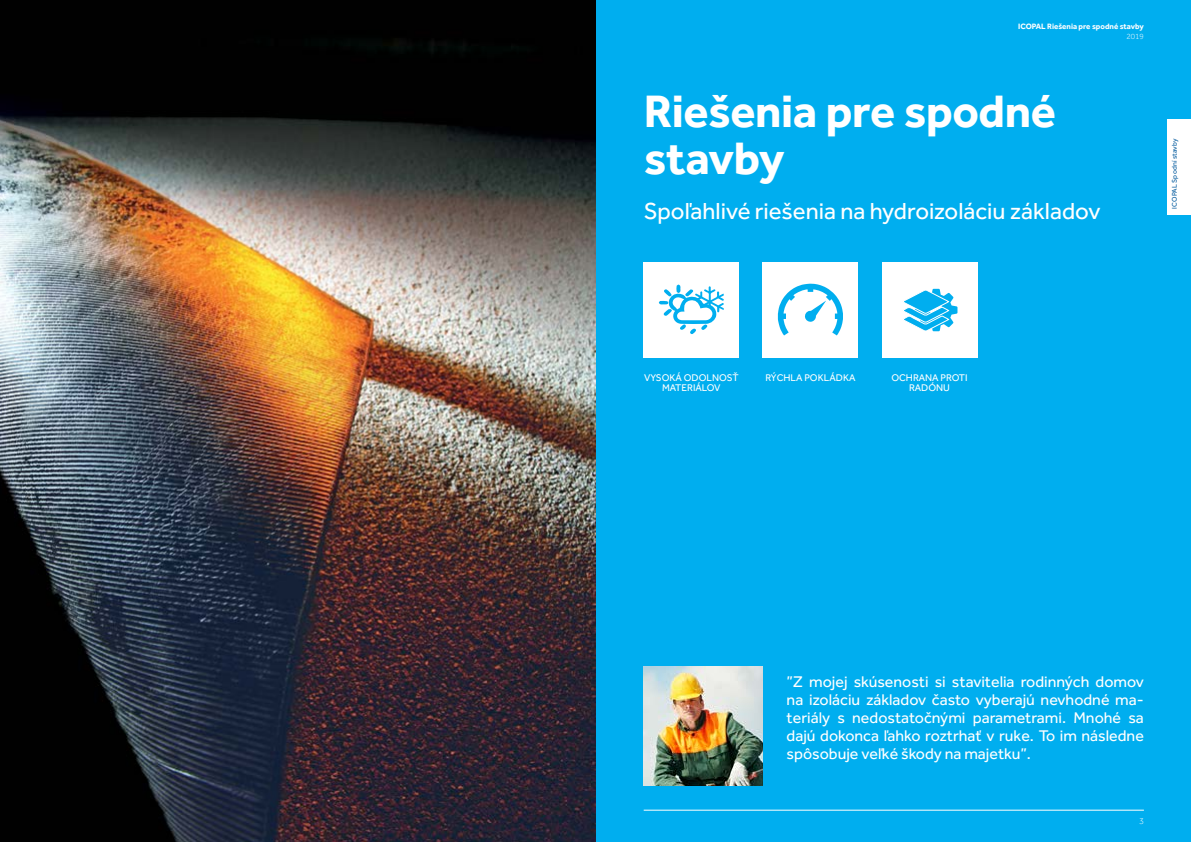
<style>
.page{position:relative;width:1191px;height:842px;background:#fff}
.page>*{position:absolute;margin:0;border:0;box-sizing:border-box;transform-origin:0 0}
.t1{font:700 47px/47px "Effra";letter-spacing:-.01em;color:#fff}
.t2{font:24px "Effra";color:#fff}
.t3{font:16px/18px "Effra";color:#fff;text-align:justify}
.t4{font:10px/10px "Effra";color:#fff;text-align:center}
.t5{font:300 9px "Effra";color:#fff}
.t6{font:700 8px "Effra";color:#fff}
.t7{font:300 8px "Effra";color:#fff}
.t8{font:7px "Effra";letter-spacing:.025em;color:#00599d}
</style>
<div class="page">
<div style="left:595px;top:0;width:596px;height:842px;background:#00aeef"></div>
<div style="left:1167px;top:119px;width:24px;height:95px;background:#fff"></div>
<hr style="left:643px;top:810px;width:500px;height:1px;background:#fff">
<img style="left:643px;top:667px;width:120px;height:119px">
<div style="left:762px;top:262px;width:96px;height:96px;background:#fff"></div>
<svg style="left:778px;top:284px;width:65px;height:51px"></svg>
<div style="left:882px;top:262px;width:95px;height:95px;background:#fff"></div>
<svg style="left:903px;top:289px;width:54px;height:43px"></svg>
<div style="left:643px;top:262px;width:96px;height:95px;background:#fff"></div>
<svg style="left:659px;top:285px;width:64px;height:49px"></svg>
<img style="left:0;top:0;width:595px;height:842px">
<p class="t6" style="left:1018px;top:22px;width:127px">ICOPAL Riešenia pre spodné stavby</p>
<p class="t7" style="left:1126px;top:32px;width:19px">2019</p>
<h1 class="t1" style="left:643px;top:86px;width:414px">Riešenia pre spodné stavby</h1>
<h2 class="t2" style="left:643px;top:197px;width:458px">Spoľahlivé riešenia na hydroizoláciu základov</h2>
<p class="t8" style="left:1170px;top:209px;width:72px;rotate:-90deg">ICOPAL Spodní stavby</p>
<p class="t4" style="left:644px;top:372px;width:96px">VYSOKÁ ODOLNOSŤ<br>MATERIÁLOV</p>
<p class="t4" style="left:765px;top:372px;width:91px">RÝCHLA POKLÁDKA</p>
<p class="t4" style="left:891px;top:372px;width:78px">OCHRANA PROTI<br>RADÓNU</p>
<p class="t3" style="left:786px;top:673px;width:359px">”Z mojej skúsenosti si stavitelia rodinných domov na izoláciu základov často vyberajú nevhodné ma&shy;teriály s nedostatočnými parametrami. Mnohé sa dajú dokonca ľahko roztrhať v ruke. To im následne spôsobuje veľké škody na majetku”.</p>
<p class="t5" style="left:1139px;top:816px;width:6px">3</p>
</div>
